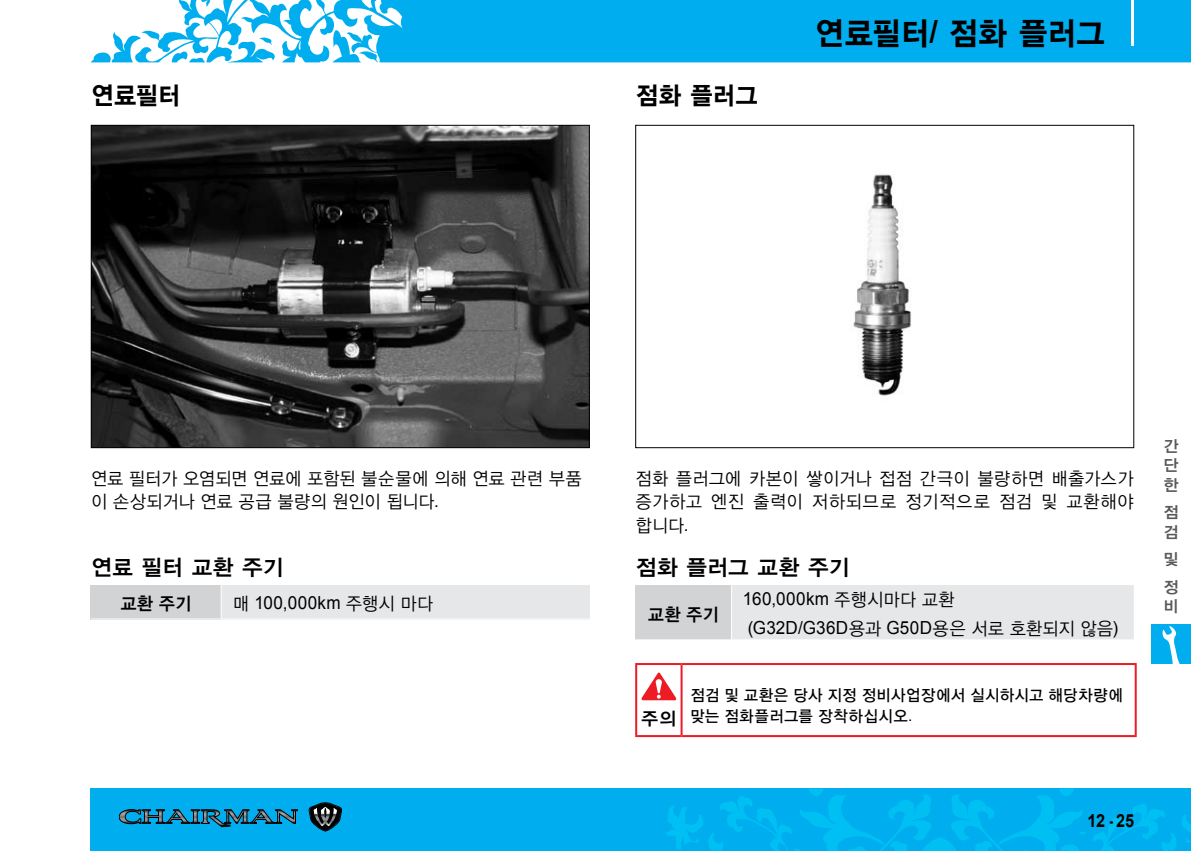
<style>
.page{position:relative;width:1191px;height:851px;background:#fff}
.page>*{position:absolute;margin:0;border:0;box-sizing:border-box;transform-origin:0 0}
.t1{font:32px "YDIYGO150 KS Cpc EUC H";letter-spacing:-.055em;color:#000;scale:.95 1}
.t2{font:25px "YDIYGO150 KS Cpc EUC H";letter-spacing:-.055em;color:#000;scale:.95 1}
.t3{font:22px "YDIYGO140 KS Cpc EUC H";letter-spacing:-.045em;color:#000}
.t4{font:18px/29px "Arial";letter-spacing:.02em;color:#000;scale:.95 1}
.t5{font:18px/23.4px "YDIYGO120 KS Cpc EUC H";letter-spacing:-.03em;color:#000;text-align:justify;scale:.95 1}
.t6{font:18px/23.4px "YDIYGO120 KS Cpc EUC H";letter-spacing:-.055em;color:#000;scale:.95 1}
.t7{font:18px "YDIYGO140 KS Cpc EUC H";letter-spacing:-.035em;color:#000;scale:.95 1}
.t8{font:700 18px "Arial";color:#000;scale:.9 1}
.t9{font:18px "YDIYGO140 KS Cpc EUC H";letter-spacing:-.035em;color:#000}
.t10{font:16px/20.8px "YDIYGO130 KS Cpc EUC H";letter-spacing:-.025em;color:#000;scale:.95 1}
.t11{font:16px/19.2px "YDIYGO140 KS Cpc EUC H";color:#58595b}
.s1{font-family:"Arial";font-weight:700}
.s2{font-family:"Arial"}
.s3{font-family:"YDIYGO120 KS Cpc EUC H"}
</style>
<div class="page">
<div style="left:91px;top:788px;width:1100px;height:62px;background:#00aeef"></div>
<svg style="left:665px;top:789px;width:421px;height:62px"></svg>
<svg style="left:1093px;top:804px;width:98px;height:46px"></svg>
<svg style="left:91px;top:0;width:1100px;height:63px;fill:#00aeef"></svg>
<hr style="left:1131px;top:0;width:3px;height:45px;background:#fff">
<div style="left:1151px;top:624px;width:40px;height:39px;background:#00aeef"></div>
<svg style="left:309px;top:802px;width:33px;height:29px"></svg>
<svg style="left:119px;top:809px;width:178px;height:17px"></svg>
<svg style="left:1162px;top:626px;width:17px;height:38px"></svg>
<img style="left:93px;top:127px;width:495px;height:319px">
<div style="left:91px;top:125px;width:499px;height:323px;border:1px solid #000"></div>
<div style="left:91px;top:585px;width:130px;height:34px;background:#d1d3d4"></div>
<div style="left:221px;top:585px;width:369px;height:34px;background:#e6e7e8"></div>
<hr style="left:91px;top:618px;width:130px;height:1px;background:#fff">
<hr style="left:221px;top:618px;width:369px;height:1px;background:#fff">
<hr style="left:221px;top:585px;width:1px;height:33px;background:#fff">
<img style="left:853px;top:174px;width:58px;height:222px">
<div style="left:635px;top:125px;width:499px;height:323px;border:1px solid #000"></div>
<div style="left:635px;top:585px;width:96px;height:54px;background:#d1d3d4"></div>
<div style="left:731px;top:585px;width:403px;height:54px;background:#e6e7e8"></div>
<hr style="left:731px;top:585px;width:1px;height:54px;background:#fff">
<hr style="left:1133px;top:585px;width:1px;height:54px;background:#fff">
<hr style="left:635px;top:735px;width:46px;height:2px;background:#ed1b23">
<hr style="left:681px;top:663px;width:455px;height:2px;background:#ed1b23">
<hr style="left:680px;top:665px;width:2px;height:70px;background:#ed1b23">
<hr style="left:1134px;top:665px;width:2px;height:70px;background:#ed1b23">
<hr style="left:681px;top:735px;width:455px;height:2px;background:#ed1b23">
<hr style="left:635px;top:665px;width:2px;height:70px;background:#ed1b23">
<hr style="left:635px;top:663px;width:46px;height:2px;background:#ed1b23">
<svg style="left:641px;top:672px;width:35px;height:28px"></svg>
<h2 class="t2" style="left:91px;top:82px;width:97px">연료필터</h2>
<h2 class="t2" style="left:635px;top:82px;width:131px">점화 플러그</h2>
<h1 class="t1" style="left:814px;top:16px;width:308px">연료필터<span class="s1">/</span> 점화 플러그</h1>
<p class="t6" style="left:91px;top:466px;width:519px">연료 필터가 오염되면 연료에 포함된 불순물에 의해 연료 관련 부품 이 손상되거나 연료 공급 불량의 원인이 됩니다<span class="s2">.</span></p>
<p class="t3" style="left:91px;top:556px;width:195px">연료 필터 교환 주기</p>
<p class="t7" style="left:120px;top:594px;width:77px">교환 주기</p>
<p class="t4" style="left:232px;top:588px;width:213px"><span class="s3">매</span> 100,000km <span class="s3">주행시 마다</span></p>
<p class="t5" style="left:635px;top:466px;width:527px">점화 플러그에 카본이 쌓이거나 접점 간극이 불량하면 배출가스가 증가하고 엔진 출력이 저하되므로 정기적으로 점검 및 교환해야 합니다<span class="s2">.</span></p>
<p class="t3" style="left:635px;top:556px;width:216px">점화 플러그 교환 주기</p>
<p class="t7" style="left:647px;top:605px;width:77px">교환 주기</p>
<p class="t4" style="left:743px;top:584px;width:396px">160,000km <span class="s3">주행시마다 교환<br></span>(G32D/G36D<span class="s3">용과</span> G50D<span class="s3">용은 서로 호환되지 않음</span>)</p>
<p class="t9" style="left:641px;top:709px;width:37px">주의</p>
<p class="t10" style="left:690px;top:685px;width:457px">점검 및 교환은 당사 지정 정비사업장에서 실시하시고 해당차량에 맞는 점화플러그를 장착하십시오<span class="s2">.</span></p>
<p class="t11" style="left:1163px;top:437px;width:17px;text-align:justify">간 단 한</p>
<p class="t11" style="left:1163px;top:503px;width:17px">점 검</p>
<p class="t11" style="left:1163px;top:546px;width:17px;line-height:27.8px">및 정</p>
<p class="t11" style="left:1163px;top:597px;width:17px">비</p>
<p class="t8" style="left:1087px;top:808px;width:53px">12 - 25</p>
</div>
